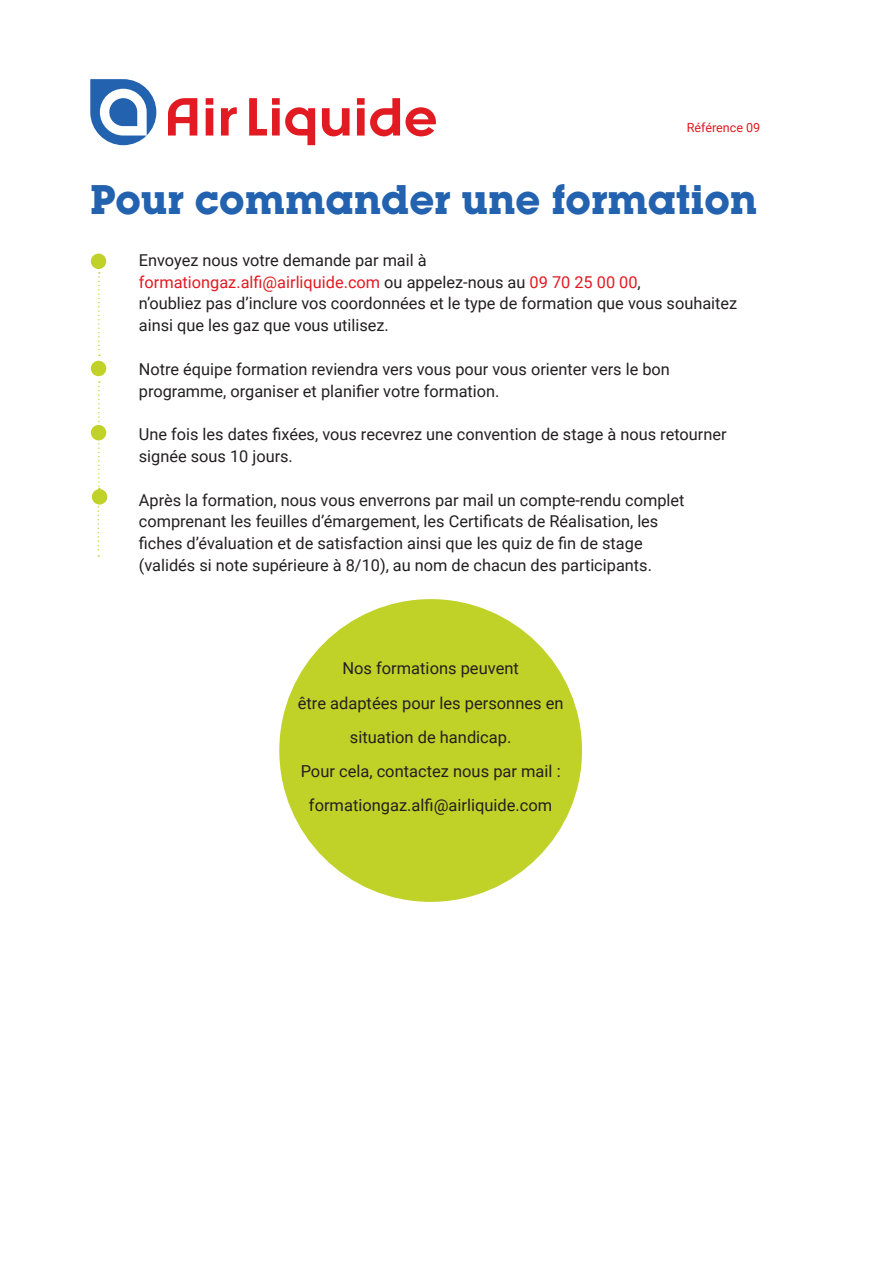
<style>
.page{position:relative;width:893px;height:1263px;background:#fff}
.page>*{position:absolute;margin:0;border:0;box-sizing:border-box;transform-origin:0 0}
.t1{font:700 40.5px "Lubalin Graph Std";color:#2362af}
.t2{font:16.5px/34.2px "Roboto";color:#231f20;text-align:center}
.t3{font:16.35px/21.8px "Roboto";color:#231f20}
.t4{font:12.6px "Roboto";color:#e21a21}
.s1{color:#e21a21}
</style>
<div class="page">
<div style="left:279px;top:599px;width:303px;height:303px;background:#c0d128;border-radius:50%"></div>
<svg style="left:90px;top:79px;width:66px;height:66px"></svg>
<svg style="left:221px;top:107px;width:16px;height:29px"></svg>
<svg style="left:206px;top:98px;width:7px;height:38px"></svg>
<svg style="left:168px;top:98px;width:29px;height:38px"></svg>
<svg style="left:322px;top:108px;width:28px;height:28px"></svg>
<svg style="left:249px;top:98px;width:66px;height:47px"></svg>
<svg style="left:357px;top:98px;width:43px;height:38px"></svg>
<svg style="left:406px;top:107px;width:30px;height:29px"></svg>
<div style="left:91px;top:254px;width:15px;height:15px;background:#c0d128;border-radius:50%"></div>
<div style="left:91px;top:361px;width:15px;height:15px;background:#c0d128;border-radius:50%"></div>
<div style="left:91px;top:425px;width:15px;height:15px;background:#c0d128;border-radius:50%"></div>
<div style="left:92px;top:489px;width:15px;height:16px;background:#c0d128;border-radius:50%"></div>
<svg style="left:98px;top:272px;width:2px;height:84px"></svg>
<svg style="left:98px;top:381px;width:2px;height:176px"></svg>
<p class="t4" style="left:687px;top:118px;width:75px">Référence 09</p>
<p class="t1" style="left:90px;top:174px;width:668px">Pour commander une formation</p>
<p class="t3" style="left:139px;top:249px;width:503px">Envoyez nous votre demande par mail à <span class="s1">formationgaz.alfi@airliquide.com</span> ou appelez-nous au <span class="s1">09 70 25 00 00</span>,</p>
<p class="t3" style="left:139px;top:292px;width:600px">n’oubliez pas d’inclure vos coordonnées et le type de formation que vous souhaitez ainsi que les gaz que vous utilisez.</p>
<p class="t3" style="left:139px;top:357px;width:533px">Notre équipe formation reviendra vers vous pour vous orienter vers le bon programme, organiser et planifier votre formation.</p>
<p class="t3" style="left:139px;top:423px;width:589px">Une fois les dates fixées, vous recevrez une convention de stage à nous retourner signée sous 10 jours.</p>
<p class="t3" style="left:139px;top:488px;width:547px">Après la formation, nous vous enverrons par mail un compte-rendu complet</p>
<p class="t3" style="left:139px;top:510px;width:521px">comprenant les feuilles d’émargement, les Certificats de Réalisation, les</p>
<p class="t3" style="left:139px;top:532px;width:505px">fiches d’évaluation et de satisfaction ainsi que les quiz de fin de stage</p>
<p class="t3" style="left:139px;top:554px;width:515px">(validés si note supérieure à 8/10), au nom de chacun des participants.</p>
<p class="t2" style="left:298px;top:651px;width:267px">Nos formations peuvent<br>être adaptées pour les personnes en situation de handicap.<br>Pour cela, contactez nous par mail : formationgaz.alfi@airliquide.com</p>
</div>
